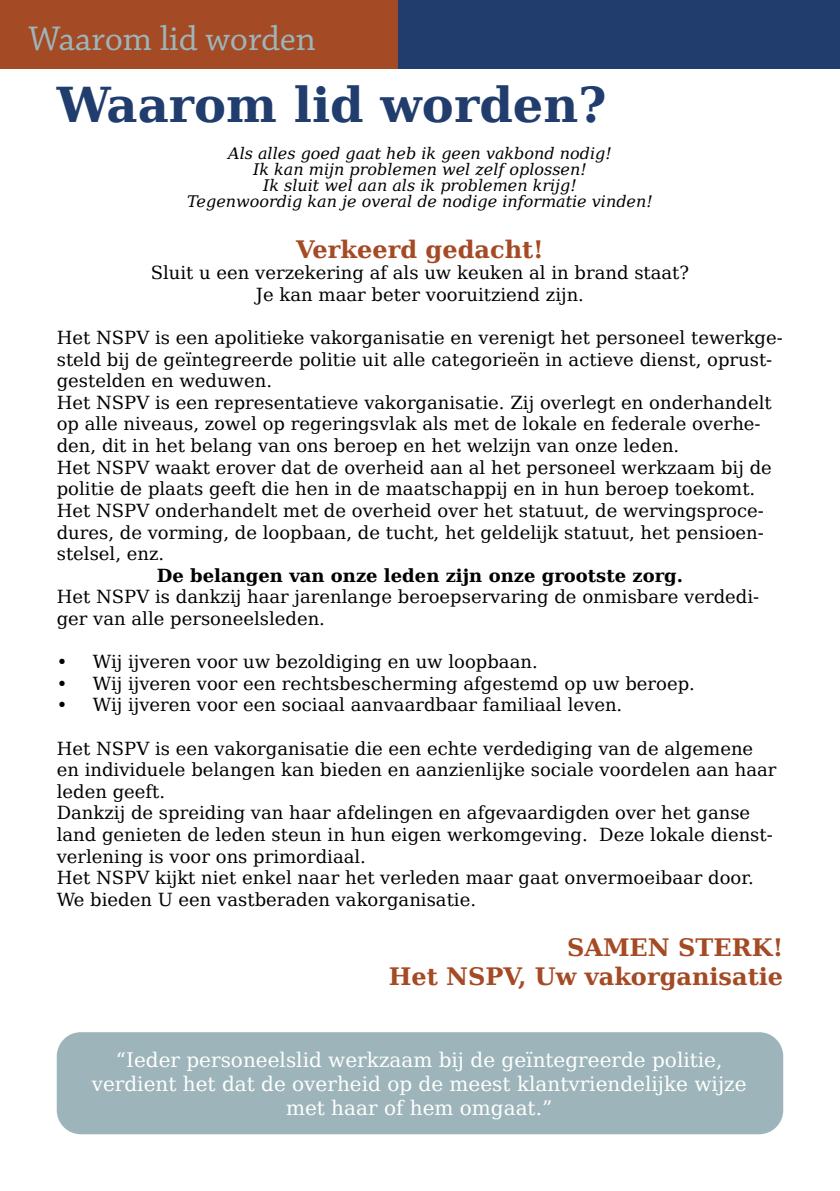
<style>
.page{position:relative;width:840px;height:1191px;background:#fff}
.page>*{position:absolute;margin:0;border:0;box-sizing:border-box;transform-origin:0 0}
.t1{font:700 48px "DejaVu Serif";color:#203d6d}
.t2{font:36px "Chaparral Pro";color:#9db5ba}
.t3{font:700 24px/28.8px "DejaVu Serif";color:#a44a24;text-align:right}
.t4{font:20px/24px "DejaVu Serif";color:#fff;text-align:center}
.t5{font:18px/21.6px "DejaVu Serif";color:#000}
.t6{font:700 18px "DejaVu Serif";color:#000}
.t7{font:italic 16px/16px "DejaVu Serif";color:#000;text-align:center}
</style>
<div class="page">
<div style="left:0;top:0;width:839px;height:68px;background:#203d6d"></div>
<div style="left:0;top:0;width:397px;height:68px;background:#a44a24"></div>
<div style="left:57px;top:1032px;width:725px;height:102px;background:#9db5ba;border-radius:24px"></div>
<h2 class="t2" style="left:28px;top:19px;width:289px">Waarom lid worden</h2>
<h1 class="t1" style="left:57px;top:67px;width:551px">Waarom lid worden?</h1>
<p class="t7" style="left:187px;top:145px;width:467px">Als alles goed gaat heb ik geen vakbond nodig!<br>Ik kan mijn problemen wel zelf oplossen!<br>Ik sluit wel aan als ik problemen krijg!<br>Tegenwoordig kan je overal de nodige informatie vinden!</p>
<h3 class="t3" style="left:296px;top:234px;width:249px">Verkeerd gedacht!</h3>
<p class="t5" style="left:151px;top:261px;width:539px;text-align:center">Sluit u een verzekering af als uw keuken al in brand staat?<br>Je kan maar beter vooruitziend zijn.</p>
<p class="t5" style="left:57px;top:326px;width:727px">Het NSPV is een apolitieke vakorganisatie en verenigt het personeel tewerkge&shy;steld bij de geïntegreerde politie uit alle categorieën in actieve dienst, oprust&shy;gestelden en weduwen.<br>Het NSPV is een representatieve vakorganisatie. Zij overlegt en onderhandelt op alle niveaus, zowel op regeringsvlak als met de lokale en federale overhe&shy;den, dit in het belang van ons beroep en het welzijn van onze leden.<br>Het NSPV waakt erover dat de overheid aan al het personeel werkzaam bij de politie de plaats geeft die hen in de maatschappij en in hun beroep toekomt.<br>Het NSPV onderhandelt met de overheid over het statuut, de wervingsproce&shy;dures, de vorming, de loopbaan, de tucht, het geldelijk statuut, het pensioen&shy;stelsel, enz.</p>
<p class="t6" style="left:157px;top:561px;width:527px">De belangen van onze leden zijn onze grootste zorg.</p>
<p class="t5" style="left:57px;top:585px;width:703px">Het NSPV is dankzij haar jarenlange beroepservaring de onmisbare verdedi&shy;ger van alle personeelsleden.</p>
<p class="t5" style="left:57px;top:650px;width:482px">• Wij ijveren voor uw bezoldiging en uw loopbaan.</p>
<p class="t5" style="left:57px;top:672px;width:639px">• Wij ijveren voor een rechtsbescherming afgestemd op uw beroep.</p>
<p class="t5" style="left:57px;top:693px;width:566px">• Wij ijveren voor een sociaal aanvaardbaar familiaal leven.</p>
<p class="t5" style="left:57px;top:737px;width:721px">Het NSPV is een vakorganisatie die een echte verdediging van de algemene en individuele belangen kan bieden en aanzienlijke sociale voordelen aan haar leden geeft.<br>Dankzij de spreiding van haar afdelingen en afgevaardigden over het ganse land genieten de leden steun in hun eigen werkomgeving. Deze lokale dienst&shy;verlening is voor ons primordiaal.<br>Het NSPV kijkt niet enkel naar het verleden maar gaat onvermoeibaar door.<br>We bieden U een vastberaden vakorganisatie.</p>
<h3 class="t3" style="left:388px;top:932px;width:395px">SAMEN STERK!<br>Het NSPV, Uw vakorganisatie</h3>
<p class="t4" style="left:92px;top:1047px;width:656px">“Ieder personeelslid werkzaam bij de geïntegreerde politie, verdient het dat de overheid op de meest klantvriendelijke wijze met haar of hem omgaat.”</p>
</div>
